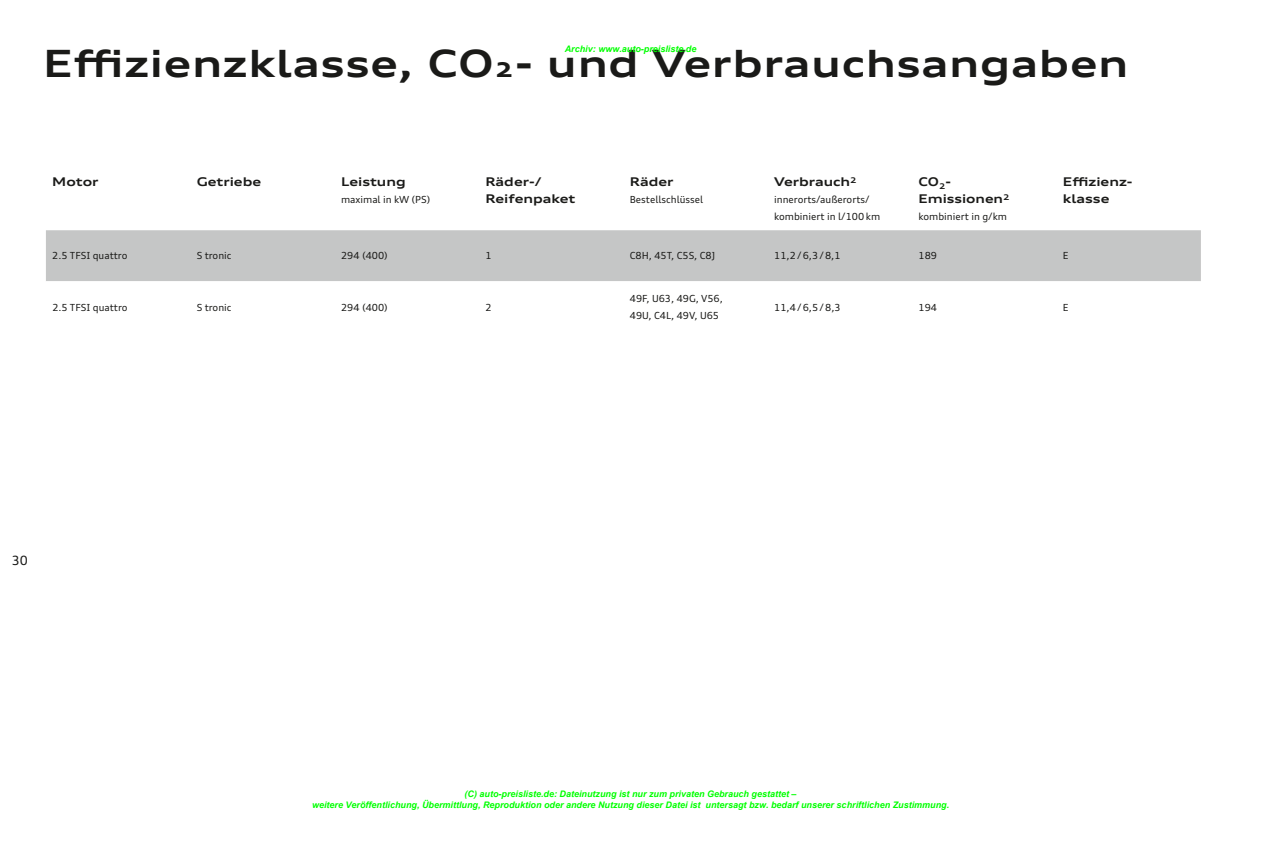
<style>
.page{position:relative;width:1263px;height:842px;background:#fff}
.page>*{position:absolute;margin:0;border:0;box-sizing:border-box;transform-origin:0 0}
.t1{font:700 expanded 37.5px "Audi Type";letter-spacing:.02em;color:#1a1a18}
.t2{font:12.75px "Audi Type";color:#1a1a18}
.t3{font:700 expanded 12px/17.1px "Audi Type";color:#1a1a18}
.t4{font:9.75px/17.1px "Audi Type";color:#1a1a18}
.t5{font:italic 700 9px/10.8px "Arial";color:#0f0;text-align:center}
</style>
<div class="page">
<div style="left:46px;top:230px;width:1155px;height:51px;background:#c5c6c6"></div>
<p class="t5" style="left:565px;top:44px;width:133px">Archiv: www.auto-preisliste.de</p>
<h1 class="t1" style="left:43px;top:38px;width:1086px">Effizienzklasse, CO2- und Verbrauchsangaben</h1>
<h3 class="t3" style="left:52px;top:173px;width:48px">Motor</h3>
<h3 class="t3" style="left:197px;top:173px;width:66px">Getriebe</h3>
<h3 class="t3" style="left:341px;top:173px;width:66px">Leistung</h3>
<p class="t4" style="left:341px;top:191px;width:91px">maximal in kW (PS)</p>
<h3 class="t3" style="left:485px;top:173px;width:92px">Räder-/<br>Reifenpaket</h3>
<h3 class="t3" style="left:630px;top:173px;width:45px">Räder</h3>
<p class="t4" style="left:630px;top:191px;width:75px">Bestellschlüssel</p>
<h3 class="t3" style="left:774px;top:173px;width:84px">Verbrauch<sup>2</sup></h3>
<p class="t4" style="left:774px;top:191px;width:108px">innerorts/außerorts/ kombiniert in l/100 km</p>
<h3 class="t3" style="left:918px;top:173px;width:93px">CO<sub>2</sub>-<br>Emissionen<sup>2</sup></h3>
<p class="t4" style="left:918px;top:208px;width:90px">kombiniert in g/km</p>
<h3 class="t3" style="left:1063px;top:173px;width:71px">Effizienz&shy;klasse</h3>
<p class="t4" style="left:52px;top:247px;width:77px">2.5 TFSI quattro</p>
<p class="t4" style="left:197px;top:247px;width:36px">S tronic</p>
<p class="t4" style="left:341px;top:247px;width:48px">294 (400)</p>
<p class="t4" style="left:485px;top:247px;width:8px">1</p>
<p class="t4" style="left:630px;top:247px;width:87px">C8H, 45T, C5S, C8J</p>
<p class="t4" style="left:774px;top:247px;width:68px">11,2/6,3/8,1</p>
<p class="t4" style="left:918px;top:247px;width:20px">189</p>
<p class="t4" style="left:1063px;top:247px;width:7px">E</p>
<p class="t4" style="left:52px;top:298px;width:77px">2.5 TFSI quattro</p>
<p class="t4" style="left:197px;top:298px;width:36px">S tronic</p>
<p class="t4" style="left:341px;top:298px;width:48px">294 (400)</p>
<p class="t4" style="left:485px;top:298px;width:8px">2</p>
<p class="t4" style="left:630px;top:290px;width:94px">49F, U63, 49G, V56,<br>49U, C4L, 49V, U65</p>
<p class="t4" style="left:774px;top:298px;width:68px">11,4/6,5/8,3</p>
<p class="t4" style="left:918px;top:298px;width:20px">194</p>
<p class="t4" style="left:1063px;top:298px;width:7px">E</p>
<h2 class="t2" style="left:12px;top:552px;width:18px">30</h2>
<p class="t5" style="left:312px;top:789px;width:639px">(C) auto-preisliste.de: Dateinutzung ist nur zum privaten Gebrauch gestattet –<br>weitere Veröffentlichung, Übermittlung, Reproduktion oder andere Nutzung dieser Datei ist untersagt bzw. bedarf unserer schriftlichen Zustimmung.</p>
</div>
